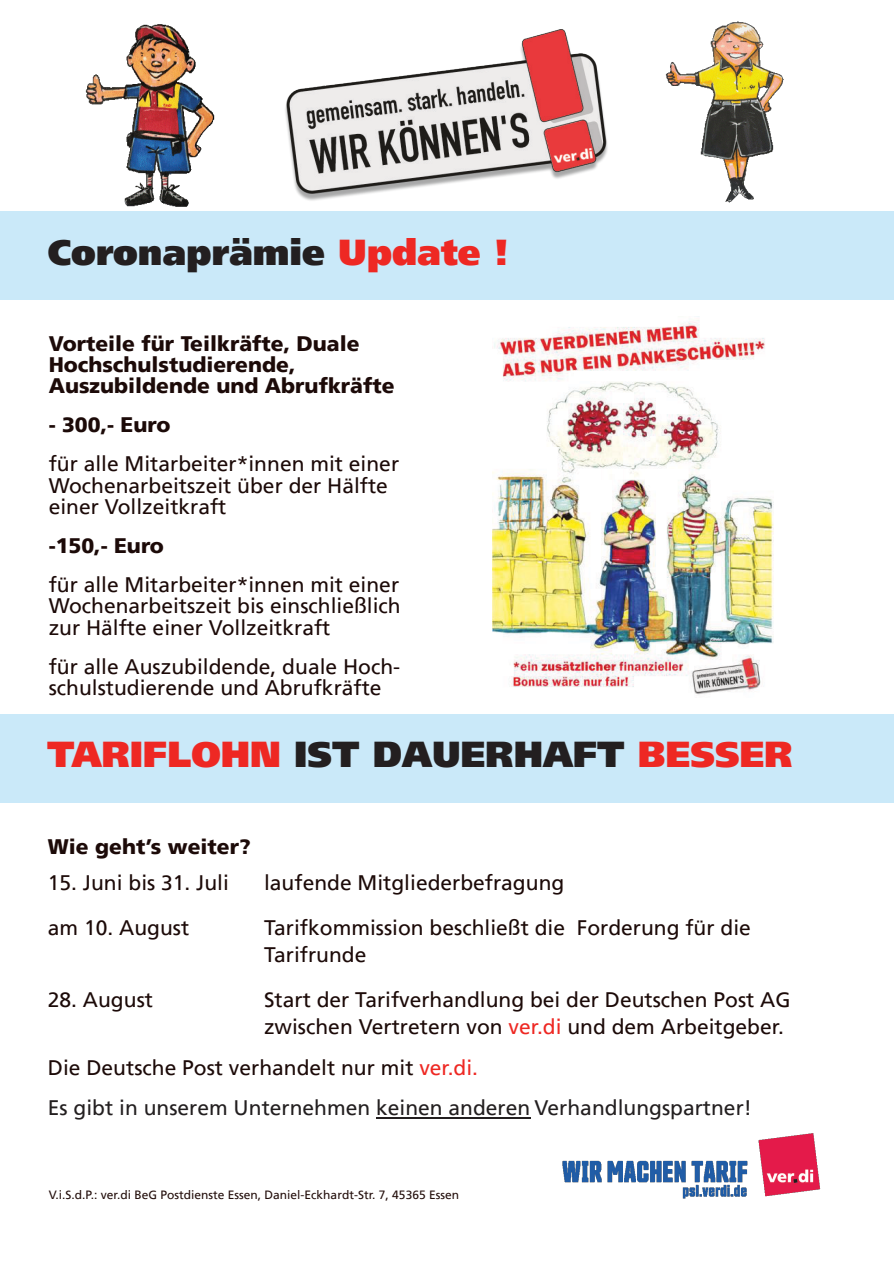
<style>
.page{position:relative;width:894px;height:1263px;background:#fff}
.page>*{position:absolute;margin:0;border:0;box-sizing:border-box;transform-origin:0 0}
.t1{font:900 36px "Frutiger";color:#ee2823}
.t2{font:900 36px "Frutiger";color:#231f20}
.t3{font:21px/21.3px "Frutiger";color:#1c0a08}
.t4{font:900 21px/21px "Frutiger";color:#1c0a08}
.t5{font:21px/40.5px "Frutiger";color:#231f20}
.t6{font:12px "Frutiger";color:#230e0b}
.s1{color:#ee2823}
.s2{color:#231f20}
.s3{color:#1c0a08}
</style>
<div class="page">
<div style="left:0;top:714px;width:893px;height:89px;background:#cae9f9"></div>
<div style="left:0;top:211px;width:893px;height:89px;background:#cae9f9"></div>
<hr style="left:376px;top:1117px;width:154px;height:1px;background:#231f20">
<img style="left:562px;top:1133px;width:259px;height:66px">
<img style="left:285px;top:29px;width:323px;height:172px">
<img style="left:665px;top:21px;width:119px;height:182px">
<img style="left:85px;top:24px;width:130px;height:183px">
<img style="left:492px;top:316px;width:281px;height:379px">
<h1 class="t2" style="left:48px;top:238px;width:462px">Coronaprämie <span class="s1">Update !</span></h1>
<p class="t4" style="left:49px;top:335px;width:347px">Vorteile für Teilkräfte, Duale<br>Hochschulstudierende,<br>Auszubildende und Abrufkräfte</p>
<p class="t4" style="left:49px;top:416px;width:123px">- 300,- Euro</p>
<p class="t3" style="left:49px;top:455px;width:352px">für alle Mitarbeiter*innen mit einer<br>Wochenarbeitszeit über der Hälfte einer Vollzeitkraft</p>
<p class="t4" style="left:49px;top:537px;width:117px">-150,- Euro</p>
<p class="t3" style="left:49px;top:576px;width:353px;text-align:justify">für alle Mitarbeiter*innen mit einer Wochenarbeitszeit bis einschließlich zur Hälfte einer Vollzeitkraft</p>
<p class="t3" style="left:49px;top:657px;width:353px">für alle Auszubildende, duale Hoch&shy;schulstudierende und Abrufkräfte</p>
<h1 class="t1" style="left:47px;top:740px;width:746px">TARIFLOHN <span class="s2">IST DAUERHAFT</span> BESSER</h1>
<p class="t4" style="left:48px;top:838px;width:204px">Wie geht’s weiter?</p>
<p class="t3" style="left:48px;top:874px;width:182px">15. Juni bis 31. Juli</p>
<p class="t3" style="left:264px;top:874px;width:301px">laufende Mitgliederbefragung</p>
<p class="t3" style="left:48px;top:919px;width:143px">am 10. August</p>
<p class="t3" style="left:264px;top:916px;width:488px;line-height:27px">Tarifkommission beschließt die Forderung für die<br>Tarifrunde</p>
<p class="t3" style="left:48px;top:991px;width:107px">28. August</p>
<p class="t3" style="left:264px;top:988px;width:527px;line-height:27px">Start der Tarifverhandlung bei der Deutschen Post AG zwischen Vertretern von <span class="s1">ver.di</span> und dem Arbeitgeber.</p>
<p class="t5" style="left:48px;top:1049px;width:705px"><span class="s3">Die Deutsche Post verhandelt nur mit</span> <span class="s1">ver.di.<br></span>Es gibt in unserem Unternehmen keinen anderen Verhandlungspartner!</p>
<p class="t6" style="left:49px;top:1190px;width:412px">V.i.S.d.P.: ver.di BeG Postdienste Essen, Daniel-Eckhardt-Str. 7, 45365 Essen</p>
</div>
